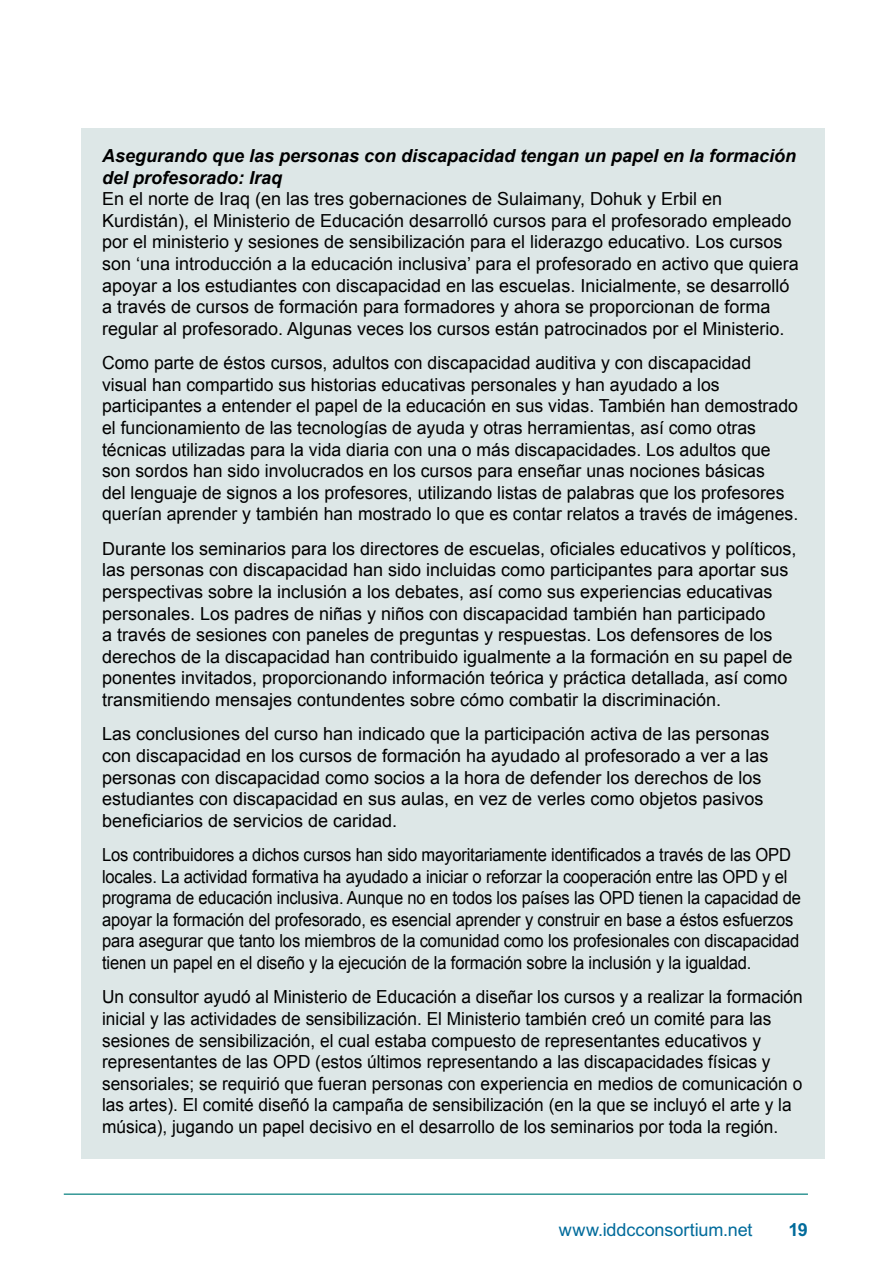
<style>
.page{position:relative;width:893px;height:1263px;background:#fff}
.page>*{position:absolute;margin:0;border:0;box-sizing:border-box;transform-origin:0 0}
.t1{font:18px/21.6px "Arial";color:#000}
.t2{font:18px/21.6px "Arial";color:#000;scale:.96 1}
.t3{font:18px/21.6px "Arial";color:#000;scale:.92 1}
.t4{font:italic 700 18px/21.6px "Arial";color:#000}
.t5{font:18px "Arial MT Std";letter-spacing:-.005em;color:#016b9b}
.t6{font:700 18px "Arial MT Std";color:#016b9b}
</style>
<div class="page">
<hr style="left:64px;top:1193px;width:744px;height:2px;background:#359796">
<div style="left:81px;top:128px;width:743px;height:1030px;background:#dde7e7"></div>
<p class="t4" style="left:102px;top:146px;width:696px">Asegurando que las personas con discapacidad tengan un papel en la formación del profesorado: Iraq</p>
<p class="t1" style="left:102px;top:188px;width:698px">En el norte de Iraq (en las tres gobernaciones de Sulaimany, Dohuk y Erbil en Kurdistán), el Ministerio de Educación desarrolló cursos para el profesorado empleado por el ministerio y sesiones de sensibilización para el liderazgo educativo. Los cursos son ‘una introducción a la educación inclusiva’ para el profesorado en activo que quiera apoyar a los estudiantes con discapacidad en las escuelas. Inicialmente, se desarrolló a través de cursos de formación para formadores y ahora se proporcionan de forma regular al profesorado. Algunas veces los cursos están patrocinados por el Ministerio.</p>
<p class="t1" style="left:102px;top:352px;width:698px">Como parte de éstos cursos, adultos con discapacidad auditiva y con discapacidad visual han compartido sus historias educativas personales y han ayudado a los participantes a entender el papel de la educación en sus vidas. También han demostrado el funcionamiento de las tecnologías de ayuda y otras herramientas, así como otras técnicas utilizadas para la vida diaria con una o más discapacidades. Los adultos que son sordos han sido involucrados en los cursos para enseñar unas nociones básicas<br>del lenguaje de signos a los profesores, utilizando listas de palabras que los profesores querían aprender y también han mostrado lo que es contar relatos a través de imágenes.</p>
<p class="t1" style="left:102px;top:538px;width:696px">Durante los seminarios para los directores de escuelas, oficiales educativos y políticos, las personas con discapacidad han sido incluidas como participantes para aportar sus perspectivas sobre la inclusión a los debates, así como sus experiencias educativas personales. Los padres de niñas y niños con discapacidad también han participado<br>a través de sesiones con paneles de preguntas y respuestas. Los defensores de los derechos de la discapacidad han contribuido igualmente a la formación en su papel de ponentes invitados, proporcionando información teórica y práctica detallada, así como transmitiendo mensajes contundentes sobre cómo combatir la discriminación.</p>
<p class="t1" style="left:102px;top:723px;width:669px">Las conclusiones del curso han indicado que la participación activa de las personas con discapacidad en los cursos de formación ha ayudado al profesorado a ver a las personas con discapacidad como socios a la hora de defender los derechos de los estudiantes con discapacidad en sus aulas, en vez de verles como objetos pasivos beneficiarios de servicios de caridad.</p>
<p class="t3" style="left:102px;top:844px;width:761px">Los contribuidores a dichos cursos han sido mayoritariamente identificados a través de las OPD locales. La actividad formativa ha ayudado a iniciar o reforzar la cooperación entre las OPD y el programa de educación inclusiva. Aunque no en todos los países las OPD tienen la capacidad de apoyar la formación del profesorado, es esencial aprender y construir en base a éstos esfuerzos para asegurar que tanto los miembros de la comunidad como los profesionales con discapacidad tienen un papel en el diseño y la ejecución de la formación sobre la inclusión y la igualdad.</p>
<p class="t2" style="left:102px;top:986px;width:731px">Un consultor ayudó al Ministerio de Educación a diseñar los cursos y a realizar la formación inicial y las actividades de sensibilización. El Ministerio también creó un comité para las sesiones de sensibilización, el cual estaba compuesto de representantes educativos y representantes de las OPD (estos últimos representando a las discapacidades físicas y sensoriales; se requirió que fueran personas con experiencia en medios de comunicación o las artes). El comité diseñó la campaña de sensibilización (en la que se incluyó el arte y la música), jugando un papel decisivo en el desarrollo de los seminarios por toda la región.</p>
<p class="t5" style="left:559px;top:1219px;width:195px">www.iddcconsortium.net</p>
<p class="t6" style="left:789px;top:1218px;width:21px">19</p>
</div>
